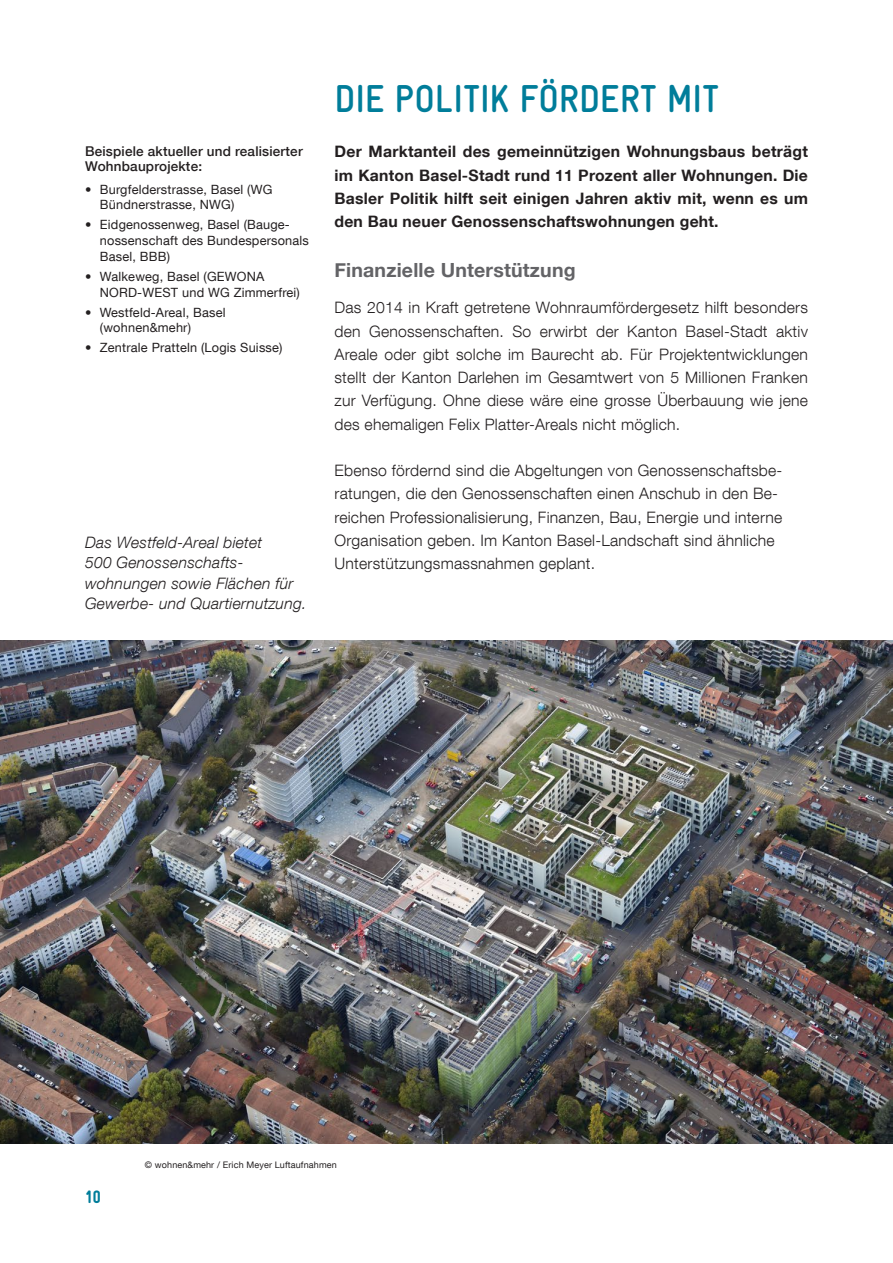
<style>
.page{position:relative;width:893px;height:1263px;background:#fff}
.page>*{position:absolute;margin:0;border:0;box-sizing:border-box;transform-origin:0 0}
._03_Titel_grün_versa{font:39px "Gravur Condensed Bold CE";color:#007d9a}
._03_WBG_Abschnitte{font:700 19.5px "Helvetica Neue";letter-spacing:.01em;color:#636366}
.t1{font:18px "Gravur Condensed Black CE";color:#007d9a}
._01_WBG_Body{font:300 15.75px/23.2px "Helvetica Neue LT Com";letter-spacing:.015em;color:#231f20;text-align:justify}
._03_WBG_Abschnitte-2{font:300 15.75px/23.2px "Helvetica Neue LT Com";letter-spacing:.015em;color:#231f20}
._01_WBG_Lead_schwarz{font:700 15.75px/23.2px "Helvetica Neue LT Com";letter-spacing:.015em;color:#231f20;text-align:justify}
._01_WBG_Body_links_k{font:italic 300 15.75px/20.2px "Helvetica Neue LT Com";letter-spacing:.015em;color:#231f20}
._02_Aufzählung_klein{font:500 13.5px/15.8px "Helvetica Neue LT Com";letter-spacing:.015em;color:#231f20}
.t2{font:12.75px/15.8px "Helvetica Neue LT Com";letter-spacing:.015em;color:#231f20}
._01_WBG_Body_links_k-2{font:9px "Helvetica Neue LT Com";letter-spacing:.015em;color:#231f20}
</style>
<div class="page">
<img style="left:0;top:640px;width:893px;height:504px">
<p class="_02_Aufzählung_klein" style="left:85px;top:143px;width:219px">Beispiele aktueller und realisierter<br>Wohnbauprojekte:</p>
<p class="t2" style="left:100px;top:181px;width:174px;text-indent:-15px">• Burgfelderstrasse, Basel (WG<br>Bündnerstrasse, NWG)</p>
<p class="t2" style="left:100px;top:217px;width:211px;text-indent:-15px">• Eidgenossenweg, Basel (Bauge&shy;nossenschaft des Bundespersonals<br>Basel, BBB)</p>
<p class="t2" style="left:100px;top:268px;width:201px;text-indent:-15px">• Walkeweg, Basel (GEWONA<br>NORD-WEST und WG Zimmerfrei)</p>
<p class="t2" style="left:100px;top:304px;width:127px;text-indent:-15px">• Westfeld-Areal, Basel (wohnen&amp;mehr)</p>
<p class="t2" style="left:85px;top:340px;width:199px">• Zentrale Pratteln (Logis Suisse)</p>
<p class="_01_WBG_Body_links_k" style="left:85px;top:532px;width:223px">Das Westfeld-Areal bietet<br>500 Genossenschafts&shy;wohnungen sowie Flächen für<br>Gewerbe- und Quartiernutzung.</p>
<p class="_03_Titel_grün_versa" style="left:334px;top:77px;width:386px">DIE POLITIK FÖRDERT MIT</p>
<p class="_01_WBG_Lead_schwarz" style="left:334px;top:140px;width:475px">Der Marktanteil des gemeinnützigen Wohnungsbaus beträgt im Kanton Basel-Stadt rund 11 Prozent aller Wohnungen. Die Basler Politik hilft seit einigen Jahren aktiv mit, wenn es um den Bau neuer Genossenschaftswohnungen geht.</p>
<p class="_03_WBG_Abschnitte" style="left:334px;top:255px;width:243px">Finanzielle Unterstützung</p>
<p class="_01_WBG_Body" style="left:334px;top:296px;width:475px">Das 2014 in Kraft getretene Wohnraumfördergesetz hilft besonders den Genossenschaften. So erwirbt der Kanton Basel-Stadt aktiv Areale oder gibt solche im Baurecht ab. Für Projektentwicklungen stellt der Kanton Darlehen im Gesamtwert von 5 Millionen Franken zur Verfügung. Ohne diese wäre eine grosse Überbauung wie jene des ehemaligen Felix Platter-Areals nicht möglich.</p>
<p class="_03_WBG_Abschnitte-2" style="left:334px;top:458px;width:449px">Ebenso fördernd sind die Abgeltungen von Genossenschaftsbe&shy;ratungen, die den Genossenschaften einen Anschub in den Be&shy;reichen Professionalisierung, Finanzen, Bau, Energie und interne Organisation geben. Im Kanton Basel-Landschaft sind ähnliche Unterstützungsmassnahmen geplant.</p>
<p class="t1" style="left:85px;top:1186px;width:17px">10</p>
<p class="_01_WBG_Body_links_k-2" style="left:145px;top:1159px;width:193px">© wohnen&amp;mehr / Erich Meyer Luftaufnahmen</p>
</div>
